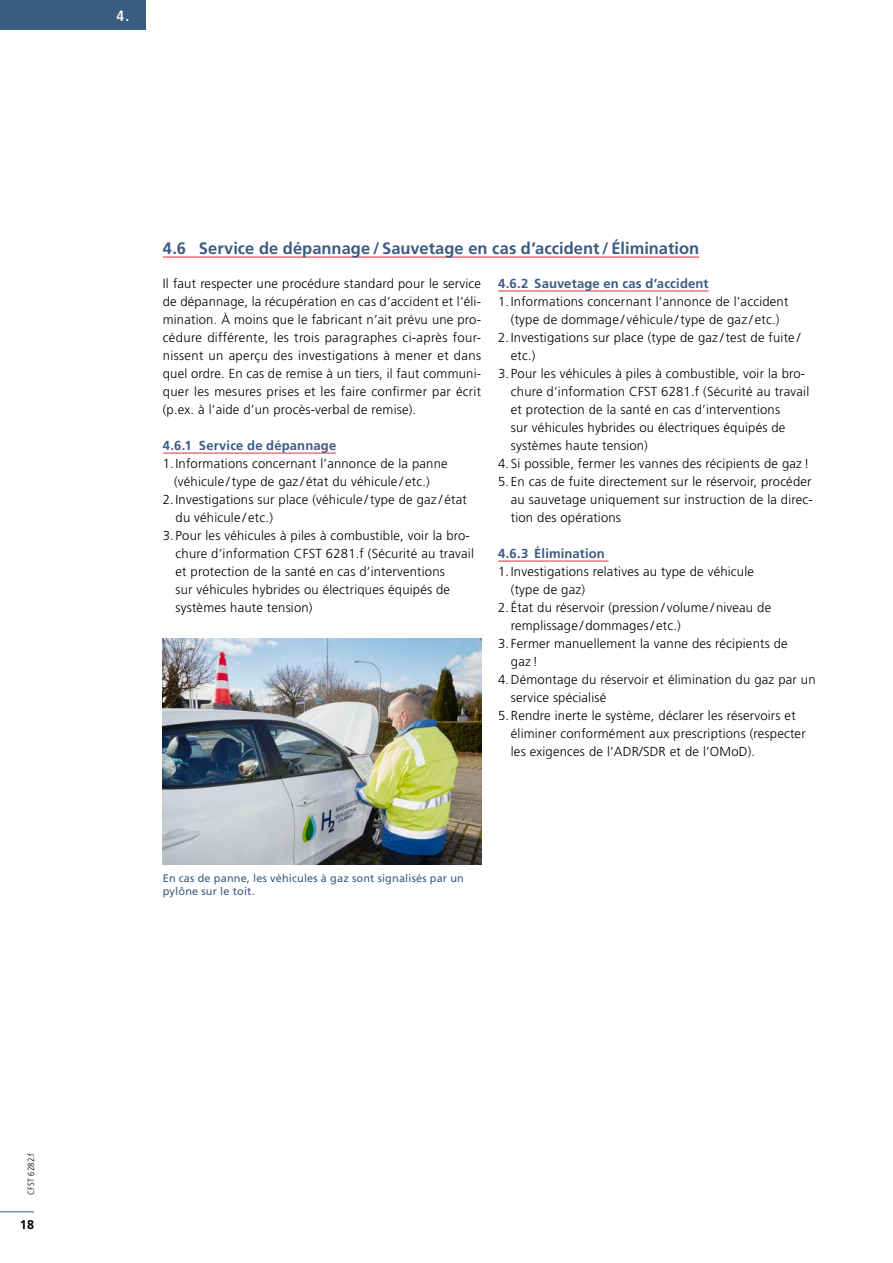
<style>
.page{position:relative;width:893px;height:1263px;background:#fff}
.page>*{position:absolute;margin:0;border:0;box-sizing:border-box;transform-origin:0 0}
.t1{font:700 16.5px "Frutiger LT Std";color:#3a5c81}
.t2{font:700 condensed 15px "Frutiger LT Std";color:#fff}
.t3{font:300 13.05px/18px "Frutiger LT Std";letter-spacing:.015em;color:#000}
.t4{font:700 13.05px "Frutiger LT Std";letter-spacing:.01em;color:#3a5c81}
.t5{font:700 12.6px "Frutiger LT Std";color:#000}
.t6{font:10.95px/13.2px "Frutiger LT Std";letter-spacing:.015em;color:#3a5c81}
.t7{font:300 condensed 9px "Frutiger LT Std";letter-spacing:.015em;color:#000}
</style>
<div class="page">
<div style="left:0;top:0;width:146px;height:30px;background:#3a5c81"></div>
<hr style="left:163px;top:453px;width:173px;height:1px;background:#e62f39">
<hr style="left:498px;top:291px;width:211px;height:1px;background:#e62f39">
<hr style="left:498px;top:561px;width:111px;height:1px;background:#e62f39">
<hr style="left:163px;top:256px;width:536px;height:2px;background:#e62f39">
<img style="left:163px;top:638px;width:318px;height:226px">
<hr style="left:0;top:1211px;width:34px;height:1px;background:#3a5c81">
<p class="t2" style="left:116px;top:7px;width:14px">4.</p>
<p class="t1" style="left:163px;top:239px;width:538px">4.6 Service de dépannage / Sauvetage en cas d’accident / Élimination</p>
<p class="t3" style="left:163px;top:275px;width:320px;text-align:justify">Il faut respecter une procédure standard pour le service de dépannage, la récupération en cas d’accident et l’éli&shy;mination. À moins que le fabricant n’ait prévu une pro&shy;cédure différente, les trois paragraphes ci-après four&shy;nissent un aperçu des investigations à mener et dans quel ordre. En cas de remise à un tiers, il faut communi&shy;quer les mesures prises et les faire confirmer par écrit (p.ex. à l’aide d’un procès-verbal de remise).</p>
<p class="t4" style="left:163px;top:438px;width:175px">4.6.1 Service de dépannage</p>
<p class="t3" style="left:163px;top:455px;width:286px;text-align:center">1. Informations concernant l’annonce de la panne (véhicule / type de gaz / état du véhicule / etc.)</p>
<p class="t3" style="left:176px;top:491px;width:293px;text-indent:-13px">2. Investigations sur place (véhicule / type de gaz / état du véhicule / etc.)</p>
<p class="t3" style="left:176px;top:527px;width:300px;text-indent:-13px">3. Pour les véhicules à piles à combustible, voir la bro&shy;chure d’information CFST 6281.f (Sécurité au travail et protection de la santé en cas d’interventions<br>sur véhicules hybrides ou électriques équipés de systèmes haute tension)</p>
<p class="t4" style="left:498px;top:276px;width:212px">4.6.2 Sauvetage en cas d’accident</p>
<p class="t3" style="left:498px;top:293px;width:292px;text-align:center">1. Informations concernant l’annonce de l’accident (type de dommage / véhicule / type de gaz / etc.)</p>
<p class="t3" style="left:511px;top:329px;width:291px;text-indent:-13px">2. Investigations sur place (type de gaz / test de fuite / etc.)</p>
<p class="t3" style="left:511px;top:365px;width:300px;text-indent:-13px">3. Pour les véhicules à piles à combustible, voir la bro&shy;chure d’information CFST 6281.f (Sécurité au travail et protection de la santé en cas d’interventions<br>sur véhicules hybrides ou électriques équipés de systèmes haute tension)</p>
<p class="t3" style="left:498px;top:455px;width:312px">4. Si possible, fermer les vannes des récipients de gaz !</p>
<p class="t3" style="left:511px;top:473px;width:303px;text-align:justify;text-indent:-13px">5. En cas de fuite directement sur le réservoir, procéder au sauvetage uniquement sur instruction de la direc&shy;tion des opérations</p>
<p class="t4" style="left:498px;top:546px;width:108px">4.6.3 Élimination</p>
<p class="t3" style="left:511px;top:563px;width:245px;text-indent:-13px">1. Investigations relatives au type de véhicule (type de gaz)</p>
<p class="t3" style="left:511px;top:599px;width:262px;text-indent:-13px">2. État du réservoir (pression / volume / niveau de remplissage / dommages / etc.)</p>
<p class="t3" style="left:511px;top:635px;width:278px;text-indent:-13px">3. Fermer manuellement la vanne des récipients de gaz !</p>
<p class="t3" style="left:511px;top:671px;width:306px;text-indent:-13px">4. Démontage du réservoir et élimination du gaz par un service spécialisé</p>
<p class="t3" style="left:511px;top:707px;width:296px;text-indent:-13px">5. Rendre inerte le système, déclarer les réservoirs et éliminer conformément aux prescriptions (respecter les exigences de l’ADR/SDR et de l’OMoD).</p>
<p class="t6" style="left:163px;top:872px;width:303px">En cas de panne, les véhicules à gaz sont signalisés par un pylône sur le toit.</p>
<p class="t7" style="left:26px;top:1195px;width:43px;rotate:-90deg">CFST 6282.f</p>
<p class="t5" style="left:20px;top:1218px;width:16px">18</p>
</div>
